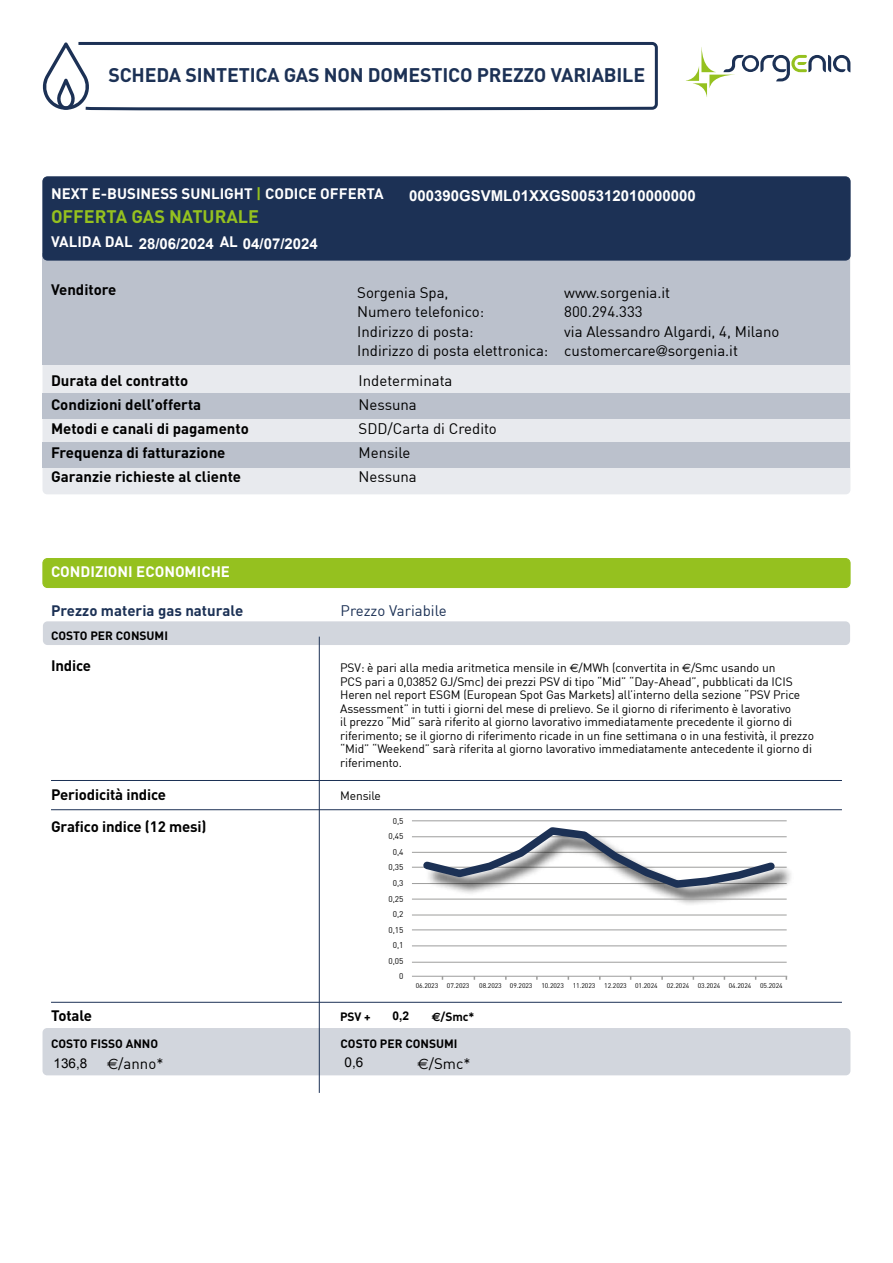
<style>
.page{position:relative;width:893px;height:1263px;background:#fff}
.page>*{position:absolute;margin:0;border:0;box-sizing:border-box;transform-origin:0 0}
.t1{font:700 19.5px "DIN";letter-spacing:-.01em;color:#1c3155}
.t2{font:700 18px "DIN";color:#95c11f}
.t3{font:15px/19.5px "DIN";color:#000}
.t4{font:700 15px/31.5px "DIN";color:#000}
.t5{font:700 15px "DIN";color:#fff}
.t6{font:700 15px "Arial";color:#fff}
.t7{font:700 15px "DIN";color:#1c3155}
.t8{font:15px "DIN";color:#1c3155}
.t9{font:13.5px "Arial";color:#000}
.t10{font:12px/13.5px "DIN";letter-spacing:-.01em;color:#000}
.t11{font:700 12px "DIN";color:#000}
.t12{font:700 12px "Arial";color:#000}
.t13{font:8.25px/15.6px "DIN";letter-spacing:-.01em;color:#000;text-align:right}
.t14{font:6.75px "DIN";letter-spacing:-.01em;color:#000}
.s1{color:#95c11f}
.s2{font-family:"Avenir"}
.s3{font-family:"Euro Sans Std"}
</style>
<div class="page">
<div style="left:43px;top:177px;width:807px;height:317px;background:#e8eaee;border-radius:5px"></div>
<div style="left:43px;top:393px;width:807px;height:26px;background:#bbc1cc"></div>
<div style="left:43px;top:253px;width:807px;height:112px;background:#bbc1cc"></div>
<svg style="left:686px;top:47px;width:164px;height:50px"></svg>
<div style="left:43px;top:177px;width:807px;height:83px;background:#1c3155;border-radius:5px"></div>
<div style="left:43px;top:176px;width:807px;height:84px;border:1px solid #1c3155;border-radius:5px"></div>
<svg style="left:42px;top:42px;width:616px;height:69px"></svg>
<div style="left:43px;top:1028px;width:807px;height:47px;background:#d2d6dd;border-radius:5px"></div>
<div style="left:43px;top:621px;width:807px;height:24px;background:#d2d6dd;border-radius:5px"></div>
<div style="left:43px;top:558px;width:807px;height:29px;background:#95c11f;border-radius:5px"></div>
<div style="left:43px;top:558px;width:807px;height:30px;border:1px solid #95c11f;border-radius:5px"></div>
<hr style="left:51px;top:780px;width:791px;height:1px;background:#1c3155">
<hr style="left:51px;top:1002px;width:791px;height:1px;background:#1c3155">
<hr style="left:51px;top:809px;width:791px;height:1px;background:#1c3155">
<hr style="left:319px;top:637px;width:1px;height:456px;background:#1c3155">
<div style="left:43px;top:442px;width:807px;height:26px;background:#bbc1cc"></div>
<hr style="left:412px;top:820px;width:375px;height:1px;background:#9d9d9c">
<hr style="left:412px;top:836px;width:375px;height:1px;background:#9d9d9c">
<hr style="left:412px;top:852px;width:375px;height:1px;background:#9d9d9c">
<hr style="left:412px;top:867px;width:375px;height:1px;background:#9d9d9c">
<hr style="left:412px;top:976px;width:375px;height:1px;background:#9d9d9c">
<hr style="left:412px;top:883px;width:375px;height:1px;background:#9d9d9c">
<hr style="left:412px;top:962px;width:375px;height:1px;background:#9d9d9c">
<div style="left:425px;top:829px;width:369px;height:78px;background:#000;opacity:.75"></div>
<svg style="left:418px;top:827px;width:362px;height:65px"></svg>
<hr style="left:412px;top:945px;width:375px;height:1px;background:#9d9d9c">
<hr style="left:412px;top:929px;width:375px;height:1px;background:#9d9d9c">
<hr style="left:412px;top:915px;width:375px;height:1px;background:#9d9d9c">
<hr style="left:412px;top:899px;width:375px;height:1px;background:#9d9d9c">
<h1 class="t1" style="left:108px;top:62px;width:538px">SCHEDA SINTETICA GAS NON DOMESTICO PREZZO VARIABILE</h1>
<p class="t5" style="left:51px;top:184px;width:334px">NEXT E-BUSINESS SUNLIGHT <span class="s1">|</span> CODICE OFFERTA</p>
<h2 class="t2" style="left:51px;top:204px;width:210px">OFFERTA GAS NATURALE</h2>
<p class="t5" style="left:51px;top:232px;width:83px">VALIDA DAL</p>
<p class="t5" style="left:220px;top:232px;width:20px">AL</p>
<p class="t4" style="left:51px;top:273px;width:67px">Venditore</p>
<p class="t6" style="left:409px;top:186px;width:288px">000390GSVML01XXGS005312010000000</p>
<p class="t6" style="left:243px;top:233px;width:77px">04/07/2024</p>
<p class="t6" style="left:139px;top:234px;width:77px">28/06/2024</p>
<p class="t3" style="left:357px;top:282px;width:93px">Sorgenia Spa,</p>
<p class="t3" style="left:564px;top:282px;width:108px">www.sorgenia.it</p>
<p class="t3" style="left:357px;top:302px;width:129px">Numero telefonico:</p>
<p class="t3" style="left:564px;top:302px;width:80px">800.294.333</p>
<p class="t3" style="left:357px;top:321px;width:118px">Indirizzo di posta:</p>
<p class="t3" style="left:357px;top:321px;width:424px;text-indent:207px">via Alessandro Algardi, 4, Milano<br>Indirizzo di posta elettronica: customercare<span class="s2">@</span>sorgenia.it</p>
<p class="t4" style="left:51px;top:364px;width:139px">Durata del contratto</p>
<p class="t3" style="left:359px;top:371px;width:95px">Indeterminata</p>
<p class="t4" style="left:51px;top:388px;width:152px">Condizioni dell’offerta</p>
<p class="t3" style="left:359px;top:395px;width:60px">Nessuna</p>
<p class="t4" style="left:51px;top:412px;width:199px">Metodi e canali di pagamento</p>
<p class="t3" style="left:359px;top:419px;width:140px">SDD/Carta di Credito</p>
<p class="t4" style="left:51px;top:436px;width:176px">Frequenza di fatturazione</p>
<p class="t3" style="left:359px;top:443px;width:53px">Mensile</p>
<p class="t4" style="left:51px;top:460px;width:192px">Garanzie richieste al cliente</p>
<p class="t3" style="left:359px;top:467px;width:60px">Nessuna</p>
<p class="t5" style="left:51px;top:562px;width:181px">CONDIZIONI ECONOMICHE</p>
<p class="t7" style="left:51px;top:601px;width:194px">Prezzo materia gas naturale</p>
<p class="t8" style="left:341px;top:601px;width:108px">Prezzo Variabile</p>
<p class="t11" style="left:51px;top:628px;width:119px">COSTO PER CONSUMI</p>
<p class="t4" style="left:51px;top:650px;width:42px">Indice</p>
<p class="t10" style="left:340px;top:661px;width:475px">PSV: è pari alla media aritmetica mensile in <span class="s3">€</span>/MWh (convertita in <span class="s3">€</span>/Smc usando un<br>PCS pari a 0,03852 GJ/Smc) dei prezzi PSV di tipo “Mid” “Day-Ahead”, pubblicati da ICIS Heren nel report ESGM (European Spot Gas Markets) all’interno della sezione “PSV Price Assessment” in tutti i giorni del mese di prelievo. Se il giorno di riferimento è lavorativo<br>il prezzo “Mid” sarà riferito al giorno lavorativo immediatamente precedente il giorno di riferimento; se il giorno di riferimento ricade in un fine settimana o in una festività, il prezzo “Mid” “Weekend” sarà riferita al giorno lavorativo immediatamente antecedente il giorno di riferimento.</p>
<p class="t10" style="left:340px;top:789px;width:42px">Mensile</p>
<p class="t4" style="left:51px;top:779px;width:157px">Periodicità indice<br>Grafico indice (12 mesi)</p>
<p class="t13" style="left:389px;top:813px;width:16px">0,5<br>0,45<br>0,4<br>0,35<br>0,3<br>0,25<br>0,2<br>0,15<br>0,1<br>0,05<br>0</p>
<p class="t14" style="left:416px;top:982px;width:24px">06.2023</p>
<p class="t14" style="left:447px;top:982px;width:24px">07.2023</p>
<p class="t14" style="left:479px;top:982px;width:55px">08.2023 09.2023</p>
<p class="t14" style="left:541px;top:982px;width:24px">10.2023</p>
<p class="t14" style="left:573px;top:982px;width:24px">11.2023</p>
<p class="t14" style="left:604px;top:982px;width:55px">12.2023 01.2024</p>
<p class="t14" style="left:667px;top:982px;width:24px">02.2024</p>
<p class="t14" style="left:698px;top:982px;width:24px">03.2024</p>
<p class="t14" style="left:729px;top:982px;width:24px">04.2024</p>
<p class="t14" style="left:760px;top:982px;width:24px">05.2024</p>
<p class="t4" style="left:51px;top:999px;width:42px">Totale</p>
<p class="t11" style="left:51px;top:1036px;width:109px">COSTO FISSO ANNO</p>
<p class="t11" style="left:341px;top:1036px;width:119px">COSTO PER CONSUMI</p>
<p class="t3" style="left:107px;top:1053px;width:58px"><span class="s3">€</span>/anno*</p>
<p class="t3" style="left:418px;top:1053px;width:55px"><span class="s3">€</span>/Smc*</p>
<p class="t12" style="left:393px;top:1007px;width:18px">0,2</p>
<p class="t11" style="left:340px;top:1009px;width:32px">PSV +</p>
<p class="t11" style="left:432px;top:1009px;width:44px"><span class="s3">€</span>/Smc*</p>
<p class="t9" style="left:54px;top:1054px;width:35px">136,8</p>
<p class="t9" style="left:344px;top:1054px;width:20px">0,6</p>
</div>
